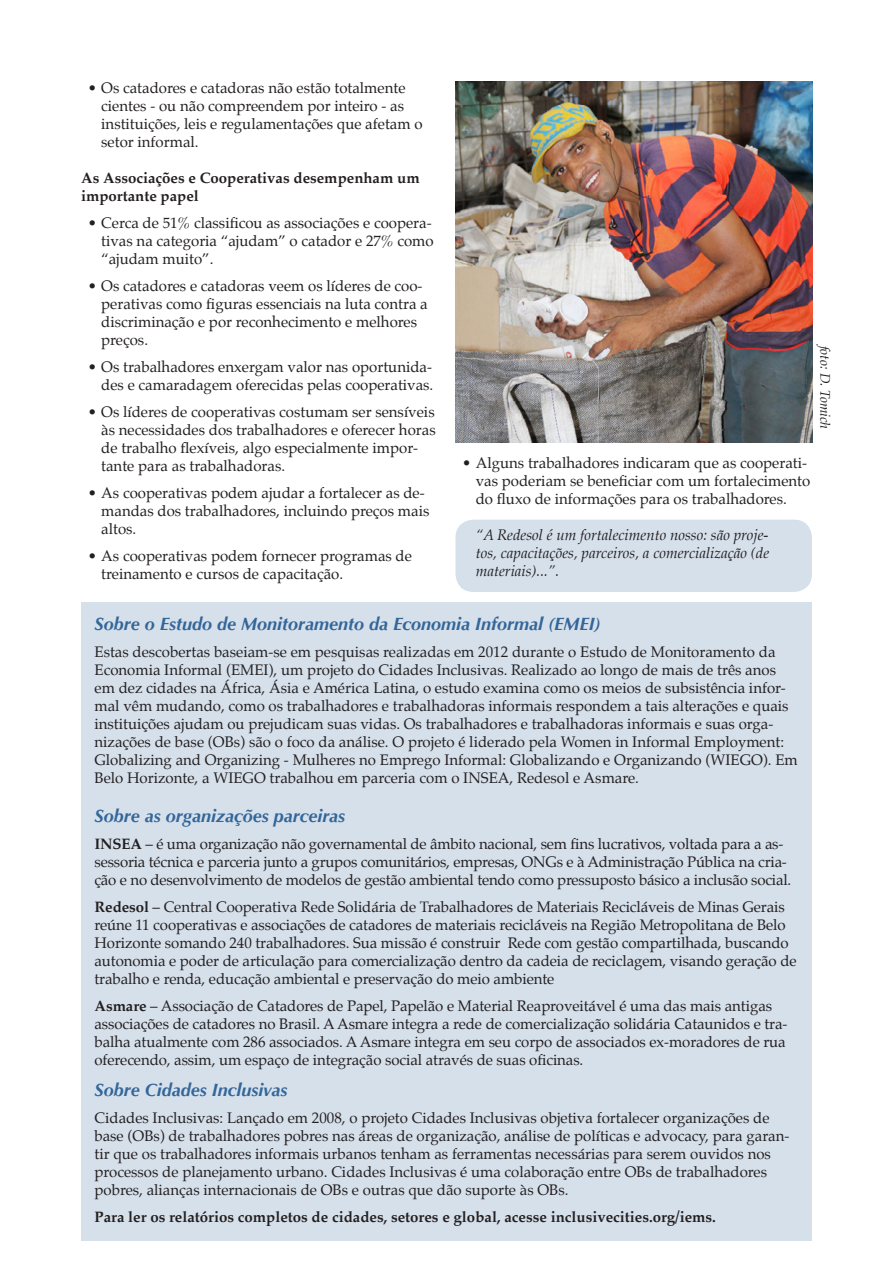
<style>
.page{position:relative;width:893px;height:1263px;background:#fff}
.page>*{position:absolute;margin:0;border:0;box-sizing:border-box;transform-origin:0 0}
.Sub_Heading{font:italic 700 18px "Optima";color:#369}
.Main_Body_Text{font:italic 700 18px "Optima";color:#369}
.Main_Body_Text-2{font:15px/18px "Palatino";color:#231f20}
.quotation{font:italic 15px/18px "Palatino";color:#231f20;text-align:justify}
.Main_Body_Text-3{font:700 15px "Palatino";color:#231f20}
.SubSub_Heading{font:700 15px/18px "Palatino";color:#231f20}
.Credit{font:italic 13.5px "Palatino";color:#231f20}
.s1{font-weight:700}
</style>
<div class="page">
<div style="left:455px;top:520px;width:357px;height:72px;background:#d6e0eb;border-radius:18px"></div>
<img style="left:455px;top:81px;width:357px;height:361px">
<div style="left:81px;top:603px;width:731px;height:638px;background:#d6e0eb"></div>
<p class="Main_Body_Text-2" style="left:101px;top:79px;width:323px;text-indent:-14px">• Os catadores e catadoras não estão totalmente cientes - ou não compreendem por inteiro - as instituições, leis e regulamentações que afetam o setor informal.</p>
<p class="SubSub_Heading" style="left:81px;top:169px;width:340px">As Associações e Cooperativas desempenham um importante papel</p>
<p class="Main_Body_Text-2" style="left:101px;top:214px;width:334px;text-indent:-14px">• Cerca de 51% classificou as associações e coopera&shy;tivas na categoria “ajudam” o catador e 27% como “ajudam muito”.</p>
<p class="Main_Body_Text-2" style="left:101px;top:277px;width:328px;text-indent:-14px">• Os catadores e catadoras veem os líderes de coo&shy;perativas como figuras essenciais na luta contra a discriminação e por reconhecimento e melhores preços.</p>
<p class="Main_Body_Text-2" style="left:88px;top:358px;width:347px;text-align:right">• Os trabalhadores enxergam valor nas oportunida&shy;des e camaradagem oferecidas pelas cooperativas.</p>
<p class="Main_Body_Text-2" style="left:101px;top:403px;width:336px;text-indent:-14px">• Os líderes de cooperativas costumam ser sensíveis às necessidades dos trabalhadores e oferecer horas de trabalho flexíveis, algo especialmente impor&shy;tante para as trabalhadoras.</p>
<p class="Main_Body_Text-2" style="left:101px;top:484px;width:330px;text-indent:-14px">• As cooperativas podem ajudar a fortalecer as de&shy;mandas dos trabalhadores, incluindo preços mais altos.</p>
<p class="Main_Body_Text-2" style="left:101px;top:547px;width:312px;text-indent:-14px">• As cooperativas podem fornecer programas de treinamento e cursos de capacitação.</p>
<p class="Credit" style="left:836px;top:346px;width:85px;rotate:90deg">foto: D. Tomich</p>
<p class="Main_Body_Text-2" style="left:476px;top:454px;width:336px;text-indent:-14px">• Alguns trabalhadores indicaram que as cooperati&shy;vas poderiam se beneficiar com um fortalecimento do fluxo de informações para os trabalhadores.</p>
<p class="quotation" style="left:476px;top:525px;width:295px">“A Redesol é um fortalecimento nosso: são proje&shy;tos, capacitações, parceiros, a comercialização (de materiais)...”.</p>
<p class="Sub_Heading" style="left:94px;top:613px;width:508px">Sobre o Estudo de Monitoramento da Economia Informal (EMEI)</p>
<p class="Main_Body_Text-2" style="left:94px;top:643px;width:705px">Estas descobertas baseiam-se em pesquisas realizadas em 2012 durante o Estudo de Monitoramento da Economia Informal (EMEI), um projeto do Cidades Inclusivas. Realizado ao longo de mais de três anos em dez cidades na África, Ásia e América Latina, o estudo examina como os meios de subsistência infor&shy;mal vêm mudando, como os trabalhadores e trabalhadoras informais respondem a tais alterações e quais instituições ajudam ou prejudicam suas vidas. Os trabalhadores e trabalhadoras informais e suas orga&shy;nizações de base (OBs) são o foco da análise. O projeto é liderado pela Women in Informal Employment:<br>Globalizing and Organizing - Mulheres no Emprego Informal: Globalizando e Organizando (WIEGO). Em Belo Horizonte, a WIEGO trabalhou em parceria com o INSEA, Redesol e Asmare.</p>
<p class="Sub_Heading" style="left:94px;top:806px;width:252px">Sobre as organizações parceiras</p>
<p class="Main_Body_Text-2" style="left:94px;top:835px;width:698px"><span class="s1">INSEA</span> – é uma organização não governamental de âmbito nacional, sem fins lucrativos, voltada para a as&shy;sessoria técnica e parceria junto a grupos comunitários, empresas, ONGs e à Administração Pública na cria&shy;ção e no desenvolvimento de modelos de gestão ambiental tendo como pressuposto básico a inclusão social.</p>
<p class="Main_Body_Text-2" style="left:94px;top:898px;width:704px"><span class="s1">Redesol</span> – Central Cooperativa Rede Solidária de Trabalhadores de Materiais Recicláveis de Minas Gerais reúne 11 cooperativas e associações de catadores de materiais recicláveis na Região Metropolitana de Belo Horizonte somando 240 trabalhadores. Sua missão é construir Rede com gestão compartilhada, buscando autonomia e poder de articulação para comercialização dentro da cadeia de reciclagem, visando geração de trabalho e renda, educação ambiental e preservação do meio ambiente</p>
<p class="Main_Body_Text-2" style="left:94px;top:997px;width:694px"><span class="s1">Asmare</span> – Associação de Catadores de Papel, Papelão e Material Reaproveitável é uma das mais antigas associações de catadores no Brasil. A Asmare integra a rede de comercialização solidária Cataunidos e tra&shy;balha atualmente com 286 associados. A Asmare integra em seu corpo de associados ex-moradores de rua oferecendo, assim, um espaço de integração social através de suas oficinas.</p>
<p class="Main_Body_Text" style="left:94px;top:1079px;width:194px">Sobre Cidades Inclusivas</p>
<p class="Main_Body_Text-2" style="left:94px;top:1109px;width:696px">Cidades Inclusivas: Lançado em 2008, o projeto Cidades Inclusivas objetiva fortalecer organizações de base (OBs) de trabalhadores pobres nas áreas de organização, análise de políticas e advocacy, para garan&shy;tir que os trabalhadores informais urbanos tenham as ferramentas necessárias para serem ouvidos nos processos de planejamento urbano. Cidades Inclusivas é uma colaboração entre OBs de trabalhadores pobres, alianças internacionais de OBs e outras que dão suporte às OBs.</p>
<p class="Main_Body_Text-3" style="left:94px;top:1204px;width:623px">Para ler os relatórios completos de cidades, setores e global, acesse inclusivecities.org/iems.</p>
</div>
